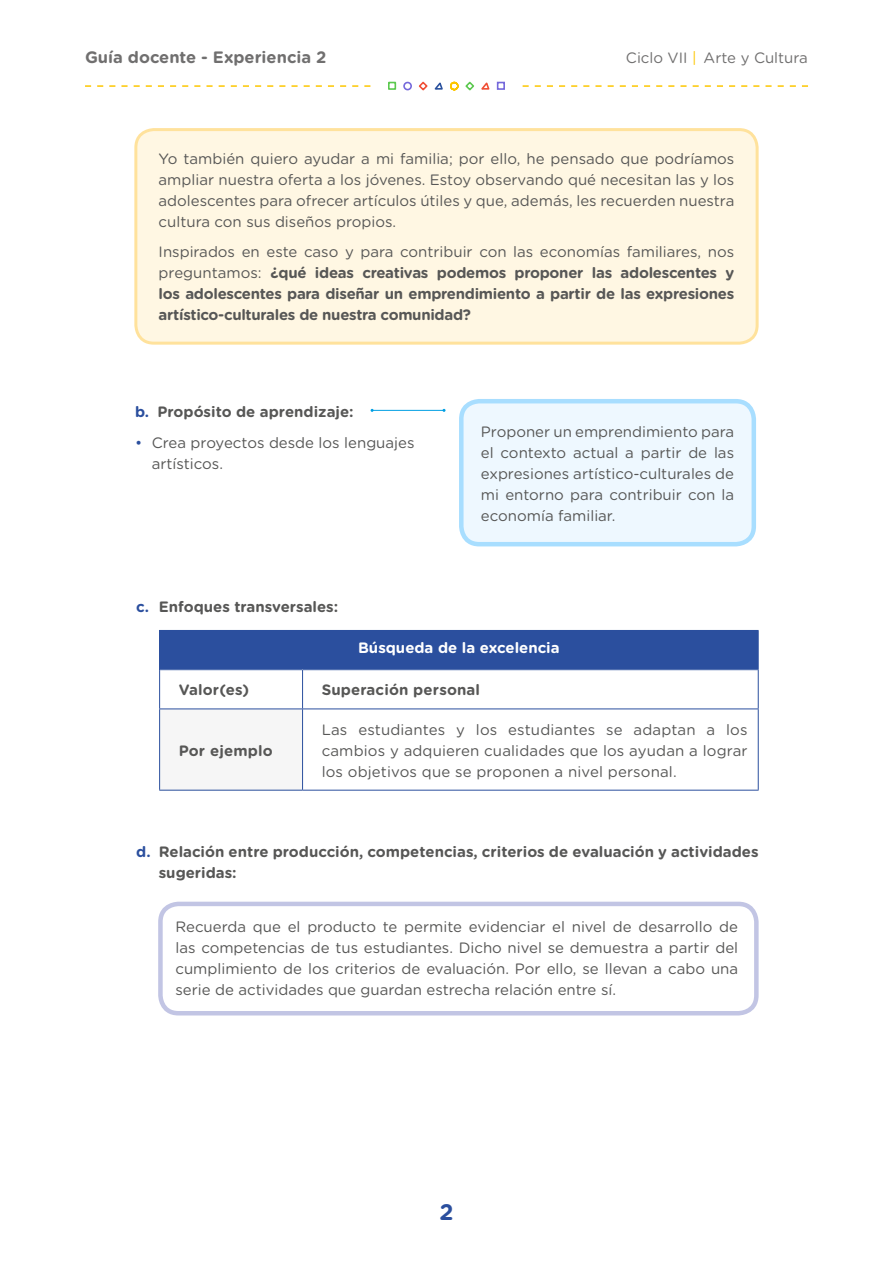
<style>
.page{position:relative;width:893px;height:1263px;background:#fff}
.page>*{position:absolute;margin:0;border:0;box-sizing:border-box;transform-origin:0 0}
.t1{font:700 22.5px "Gotham Rounded";color:#2b4f9e}
.t2{font:700 16.5px "Gotham Rounded";color:#706f6f}
.t3{font:15px/21px "Gotham Rounded";color:#575756;text-align:justify}
.t4{font:700 15px/21px "Gotham Rounded";color:#575756}
.t5{font:700 15px "Gotham Rounded";color:#fff}
.t6{font:15px "Gotham Rounded";color:#706f6f}
.s1{color:#fdc600}
.s2{font-weight:400}
.s3{color:#2b4f9e}
</style>
<div class="page">
<svg style="left:523px;top:85px;width:285px;height:2px"></svg>
<svg style="left:85px;top:85px;width:285px;height:2px"></svg>
<div style="left:403px;top:82px;width:9px;height:8px;border:2px solid #7569db;border-radius:50%"></div>
<div style="left:388px;top:82px;width:8px;height:8px;border:2px solid #5cc94f"></div>
<div style="left:497px;top:82px;width:8px;height:8px;border:2px solid #7569db"></div>
<svg style="left:418px;top:81px;width:72px;height:10px"></svg>
<div style="left:461px;top:401px;width:293px;height:143px;background:#eef8ff;border-radius:18px"></div>
<div style="left:459px;top:399px;width:297px;height:147px;border:4px solid #a8deff;border-radius:18px"></div>
<div style="left:158px;top:902px;width:601px;height:113px;border:4px solid #c2c5e4;border-radius:18px"></div>
<hr style="left:372px;top:410px;width:72px;height:1px;background:#009fe3">
<div style="left:160px;top:630px;width:598px;height:40px;background:#2b4f9e"></div>
<div style="left:160px;top:709px;width:143px;height:81px;background:#f6f6f6"></div>
<hr style="left:159px;top:630px;width:144px;height:1px;background:#2b4f9e">
<hr style="left:159px;top:631px;width:1px;height:38px;background:#2b4f9e">
<hr style="left:303px;top:630px;width:456px;height:1px;background:#2b4f9e">
<hr style="left:159px;top:669px;width:144px;height:1px;background:#2b4f9e">
<hr style="left:159px;top:670px;width:1px;height:38px;background:#2b4f9e">
<hr style="left:303px;top:669px;width:456px;height:1px;background:#2b4f9e">
<hr style="left:302px;top:670px;width:1px;height:38px;background:#2b4f9e">
<hr style="left:758px;top:670px;width:1px;height:38px;background:#2b4f9e">
<hr style="left:159px;top:708px;width:144px;height:1px;background:#2b4f9e">
<hr style="left:159px;top:709px;width:1px;height:81px;background:#2b4f9e">
<hr style="left:303px;top:708px;width:456px;height:1px;background:#2b4f9e">
<hr style="left:302px;top:709px;width:1px;height:81px;background:#2b4f9e">
<hr style="left:758px;top:709px;width:1px;height:81px;background:#2b4f9e">
<hr style="left:159px;top:790px;width:144px;height:1px;background:#2b4f9e">
<hr style="left:303px;top:790px;width:456px;height:1px;background:#2b4f9e">
<hr style="left:758px;top:631px;width:1px;height:38px;background:#2b4f9e">
<div style="left:136px;top:130px;width:621px;height:213px;background:#fff7e3;border-radius:18px"></div>
<div style="left:134px;top:128px;width:625px;height:217px;border:3px solid #ffe29c;border-radius:18px"></div>
<p class="t2" style="left:85px;top:45px;width:243px">Guía docente - Experiencia 2</p>
<p class="t6" style="left:626px;top:47px;width:183px">Ciclo VII <span class="s1">|</span> Arte y Cultura</p>
<p class="t3" style="left:159px;top:148px;width:577px">Yo también quiero ayudar a mi familia; por ello, he pensado que podríamos ampliar nuestra oferta a los jóvenes. Estoy observando qué necesitan las y los adolescentes para ofrecer artículos útiles y que, además, les recuerden nuestra cultura con sus diseños propios.</p>
<p class="t4" style="left:159px;top:241px;width:577px;text-align:justify"><span class="s2">Inspirados en este caso y para contribuir con las economías familiares, nos preguntamos:</span> ¿qué ideas creativas podemos proponer las adolescentes y los adolescentes para diseñar un emprendimiento a partir de las expresiones artístico-culturales de nuestra comunidad?</p>
<p class="t4" style="left:135px;top:400px;width:220px"><span class="s3">b.</span> Propósito de aprendizaje:</p>
<p class="t3" style="left:152px;top:432px;width:264px;text-indent:-17px"><span class="s3">•</span> Crea proyectos desde los lenguajes artísticos.</p>
<p class="t4" style="left:136px;top:596px;width:203px"><span class="s3">c.</span> Enfoques transversales:</p>
<p class="t3" style="left:481px;top:420px;width:255px">Proponer un emprendimiento para el contexto actual a partir de las expresiones artístico-culturales de mi entorno para contribuir con la economía familiar.</p>
<p class="t5" style="left:358px;top:637px;width:203px">Búsqueda de la excelencia</p>
<p class="t4" style="left:179px;top:679px;width:72px">Valor(es)</p>
<p class="t4" style="left:322px;top:679px;width:160px">Superación personal</p>
<p class="t4" style="left:179px;top:739px;width:95px">Por ejemplo</p>
<p class="t3" style="left:322px;top:718px;width:427px">Las estudiantes y los estudiantes se adaptan a los cambios y adquieren cualidades que los ayudan a lograr los objetivos que se proponen a nivel personal.</p>
<p class="t4" style="left:159px;top:841px;width:601px;text-indent:-22px"><span class="s3">d.</span> Relación entre producción, competencias, criterios de evaluación y actividades sugeridas:</p>
<p class="t3" style="left:175px;top:915px;width:564px">Recuerda que el producto te permite evidenciar el nivel de desarrollo de las competencias de tus estudiantes. Dicho nivel se demuestra a partir del cumplimiento de los criterios de evaluación. Por ello, se llevan a cabo una serie de actividades que guardan estrecha relación entre sí.</p>
<h1 class="t1" style="left:439px;top:1195px;width:16px">2</h1>
</div>
